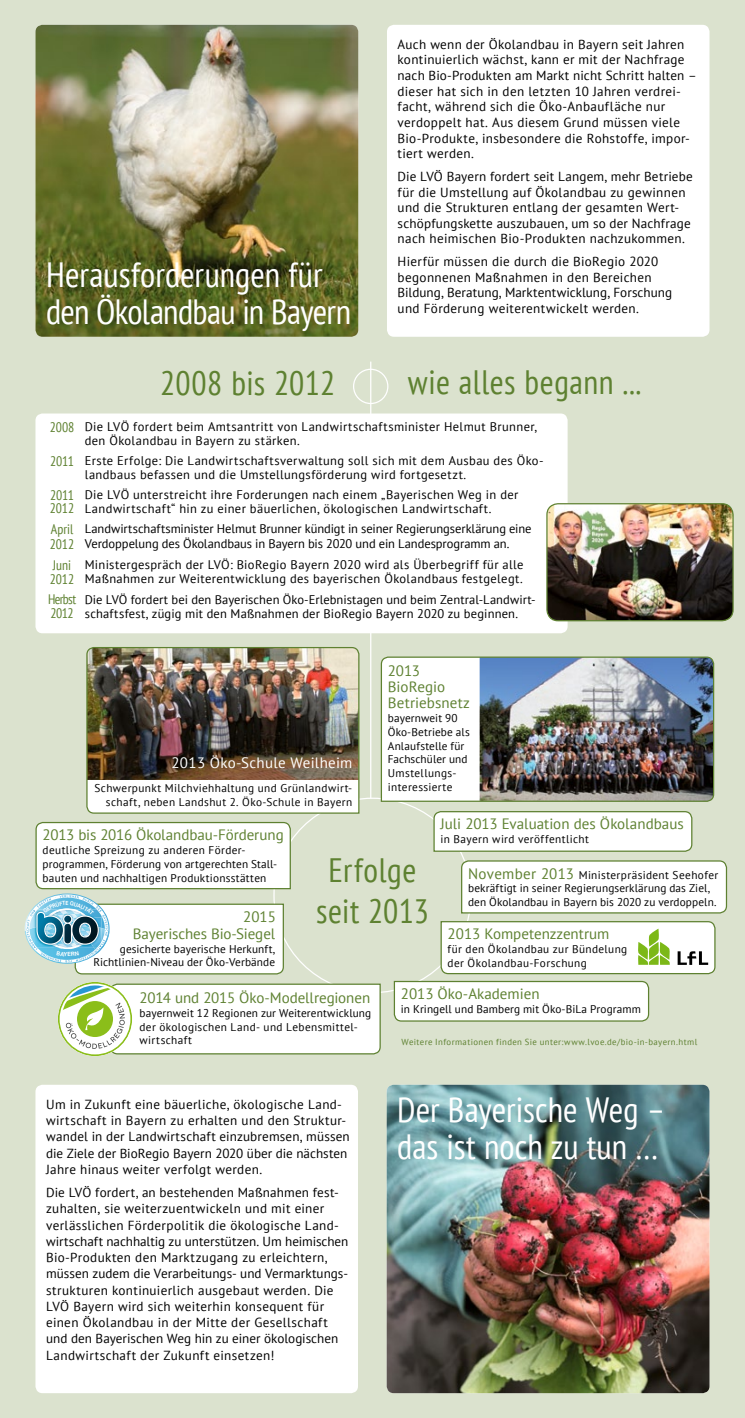
<style>
.page{position:relative;width:745px;height:1418px;background:#fff}
.page>*{position:absolute;margin:0;border:0;box-sizing:border-box;transform-origin:0 0}
.t1{font:condensed 35px/37.5px "PT Sans";color:#fff}
.t2{font:condensed 33.75px/40.5px "PT Sans";letter-spacing:.015em;color:#5e8131;text-align:center}
.t3{font:15px/16.2px "PT Sans";letter-spacing:-.005em;color:#5e8131}
.t4{font:15px "PT Sans";letter-spacing:.02em;color:#fff}
.t5{font:condensed 13.75px/13.8px "PT Sans";letter-spacing:-.015em;color:#5e8131}
.t6{font:condensed 13.75px/13.8px "PT Sans";letter-spacing:-.04em;color:#5e8131}
.t7{font:13.12px/16.2px "PT Sans";letter-spacing:.025em;color:#000}
.t8{font:12.5px/14.4px "PT Sans";letter-spacing:.025em;color:#000}
.t9{font:12.5px/15px "PT Sans";letter-spacing:-.005em;color:#000}
.t10{font:11.25px/13.8px "PT Sans";letter-spacing:.02em;color:#000}
.t11{font:8.75px "PT Sans";letter-spacing:.045em;color:#5e8131}
.s1{font-stretch:condensed;font-size:13.75px;color:#5e8131}
.s2{font-size:15px;color:#5e8131}
</style>
<div class="page">
<div style="left:0;top:0;width:744px;height:1417px;background:#dbe2ce"></div>
<hr style="left:370px;top:361px;width:1px;height:624px;background:#fff">
<div style="left:353px;top:369px;width:35px;height:35px;border:1px solid #fff;border-radius:50%"></div>
<div style="left:274px;top:798px;width:196px;height:194px;background:#dbe2ce;border-radius:50%"></div>
<img style="left:35px;top:25px;width:323px;height:312px">
<div style="left:35px;top:413px;width:532px;height:220px;background:#fff;border-radius:7px"></div>
<img style="left:546px;top:504px;width:186px;height:116px">
<div style="left:546px;top:503px;width:187px;height:118px;border:1px solid #5e8131;border-radius:11px"></div>
<img style="left:380px;top:656px;width:334px;height:146px">
<img style="left:86px;top:647px;width:274px;height:167px">
<svg style="left:58px;top:981px;width:323px;height:75px;background:#edf2e5"></svg>
<svg style="left:439px;top:920px;width:276px;height:54px;background:#eef2e7"></svg>
<svg style="left:393px;top:980px;width:256px;height:42px;background:#f3f6f0"></svg>
<img style="left:386px;top:1084px;width:323px;height:309px">
<div style="left:35px;top:1084px;width:323px;height:309px;background:#fff;border-radius:7px"></div>
<div style="left:387px;top:25px;width:322px;height:312px;background:#fff;border-radius:7px"></div>
<svg style="left:432px;top:811px;width:260px;height:41px;background:#f3f6f0"></svg>
<svg style="left:461px;top:859px;width:266px;height:55px;background:#f5f7f2"></svg>
<svg style="left:25px;top:821px;width:266px;height:154px;background:#e4edea"></svg>
<h1 class="t1" style="left:46px;top:255px;width:306px">Herausforderungen für den Ökolandbau in Bayern</h1>
<p class="t7" style="left:397px;top:36px;width:300px;line-height:15.6px">Auch wenn der Ökolandbau in Bayern seit Jahren kontinuierlich wächst, kann er mit der Nachfrage nach Bio-Produkten am Markt nicht Schritt halten – dieser hat sich in den letzten 10 Jahren verdrei&shy;facht, während sich die Öko-Anbaufläche nur verdoppelt hat. Aus diesem Grund müssen viele Bio-Produkte, insbesondere die Rohstoffe, impor&shy;tiert werden.</p>
<p class="t7" style="left:397px;top:168px;width:296px;line-height:15.6px">Die LVÖ Bayern fordert seit Langem, mehr Betriebe für die Umstellung auf Ökolandbau zu gewinnen und die Strukturen entlang der gesamten Wert&shy;schöpfungskette auszubauen, um so der Nachfrage nach heimischen Bio-Produkten nachzukommen.</p>
<p class="t7" style="left:397px;top:253px;width:276px;line-height:15.6px">Hierfür müssen die durch die BioRegio 2020 begonnenen Maßnahmen in den Bereichen Bildung, Beratung, Marktentwicklung, Forschung und Förderung weiterentwickelt werden.</p>
<h2 class="t2" style="left:160px;top:362px;width:176px">2008 bis 2012</h2>
<h2 class="t2" style="left:407px;top:361px;width:234px">wie alles begann ...</h2>
<p class="t8" style="left:85px;top:419px;width:453px;line-height:13.8px;text-indent:-35px"><span class="s1">2008</span> Die LVÖ fordert beim Amtsantritt von Landwirtschaftsminister Helmut Brunner, den Ökolandbau in Bayern zu stärken.</p>
<p class="t8" style="left:85px;top:453px;width:460px;line-height:13.8px;text-indent:-35px"><span class="s1">2011</span> Erste Erfolge: Die Landwirtschaftsverwaltung soll sich mit dem Ausbau des Öko&shy;landbaus befassen und die Umstellungsförderung wird fortgesetzt.</p>
<p class="t5" style="left:50px;top:487px;width:26px">2011<br>2012</p>
<p class="t8" style="left:85px;top:487px;width:435px">Die LVÖ unterstreicht ihre Forderungen nach einem „Bayerischen Weg in der<br>Landwirtschaft“ hin zu einer bäuerlichen, ökologischen Landwirtschaft.</p>
<p class="t5" style="left:50px;top:522px;width:26px;line-height:14.4px">April<br>2012</p>
<p class="t9" style="left:85px;top:521px;width:448px">Landwirtschaftsminister Helmut Brunner kündigt in seiner Regierungserklärung eine<br>Verdoppelung des Ökolandbaus in Bayern bis 2020 und ein Landesprogramm an.</p>
<p class="t5" style="left:50px;top:557px;width:26px">Juni<br>2012</p>
<p class="t8" style="left:85px;top:557px;width:440px">Ministergespräch der LVÖ: BioRegio Bayern 2020 wird als Überbegriff für alle<br>Maßnahmen zur Weiterentwicklung des bayerischen Ökolandbaus festgelegt.</p>
<p class="t6" style="left:48px;top:592px;width:30px">Herbst<br>2012</p>
<p class="t8" style="left:85px;top:591px;width:452px">Die LVÖ fordert bei den Bayerischen Öko-Erlebnistagen und beim Zentral-Landwirt&shy;schaftsfest, zügig mit den Maßnahmen der BioRegio Bayern 2020 zu beginnen.</p>
<p class="t4" style="left:171px;top:753px;width:182px">2013 Öko-Schule Weilheim</p>
<p class="t10" style="left:94px;top:781px;width:259px;text-align:right">Schwerpunkt Milchviehhaltung und Grünlandwirt&shy;schaft, neben Landshut 2. Öko-Schule in Bayern</p>
<p class="t3" style="left:387px;top:662px;width:84px">2013<br>BioRegio<br>Betriebsnetz</p>
<p class="t10" style="left:387px;top:711px;width:83px">bayernweit 90<br>Öko-Betriebe als<br>Anlaufstelle für<br>Fachschüler und<br>Umstellungs&shy;interessierte</p>
<p class="t3" style="left:43px;top:826px;width:242px">2013 bis 2016 Ökolandbau-Förderung</p>
<p class="t10" style="left:43px;top:843px;width:236px">deutliche Spreizung zu anderen Förder&shy;programmen, Förderung von artgerechten Stall&shy;bauten und nachhaltigen Produktionsstätten</p>
<p class="t3" style="left:133px;top:907px;width:145px;line-height:16.9px;text-align:right">2015<br>Bayerisches Bio-Siegel</p>
<p class="t10" style="left:93px;top:941px;width:183px;text-align:right">gesicherte bayerische Herkunft,<br>Richtlinien-Niveau der Öko-Verbände</p>
<h2 class="t2" style="left:316px;top:849px;width:114px">Erfolge seit 2013</h2>
<p class="t3" style="left:440px;top:815px;width:244px">Juli 2013 Evaluation des Ökolandbaus</p>
<p class="t10" style="left:440px;top:832px;width:150px">in Bayern wird veröffentlicht</p>
<p class="t10" style="left:468px;top:867px;width:251px"><span class="s2">November 2013</span> Ministerpräsident Seehofer bekräftigt in seiner Regierungserklärung das Ziel, den Ökolandbau in Bayern bis 2020 zu verdoppeln.</p>
<p class="t3" style="left:447px;top:925px;width:163px">2013 Kompetenzzentrum</p>
<p class="t10" style="left:447px;top:942px;width:181px">für den Ökolandbau zur Bündelung der Ökolandbau-Forschung</p>
<p class="t3" style="left:139px;top:989px;width:232px">2014 und 2015 Öko-Modellregionen</p>
<p class="t10" style="left:139px;top:1005px;width:233px">bayernweit 12 Regionen zur Weiterentwicklung der ökologischen Land- und Lebensmittel&shy;wirtschaft</p>
<p class="t7" style="left:46px;top:1095px;width:305px">Um in Zukunft eine bäuerliche, ökologische Land&shy;wirtschaft in Bayern zu erhalten und den Struktur&shy;wandel in der Landwirtschaft einzubremsen, müssen die Ziele der BioRegio Bayern 2020 über die nächsten Jahre hinaus weiter verfolgt werden.</p>
<p class="t7" style="left:46px;top:1184px;width:303px">Die LVÖ fordert, an bestehenden Maßnahmen fest&shy;zuhalten, sie weiterzuentwickeln und mit einer verlässlichen Förderpolitik die ökologische Land&shy;wirtschaft nachhaltig zu unterstützen. Um heimischen Bio-Produkten den Marktzugang zu erleichtern, müssen zudem die Verarbeitungs- und Vermarktungs&shy;strukturen kontinuierlich ausgebaut werden. Die LVÖ Bayern wird sich weiterhin konsequent für einen Ökolandbau in der Mitte der Gesellschaft und den Bayerischen Weg hin zu einer ökologischen Landwirtschaft der Zukunft einsetzen!</p>
<p class="t3" style="left:400px;top:985px;width:140px">2013 Öko-Akademien</p>
<p class="t10" style="left:400px;top:1001px;width:241px">in Kringell und Bamberg mit Öko-BiLa Programm</p>
<p class="t11" style="left:401px;top:1035px;width:297px">Weitere Informationen finden Sie unter:www.lvoe.de/bio-in-bayern.html</p>
<h1 class="t1" style="left:397px;top:1089px;width:269px">Der Bayerische Weg – das ist noch zu tun …</h1>
</div>
